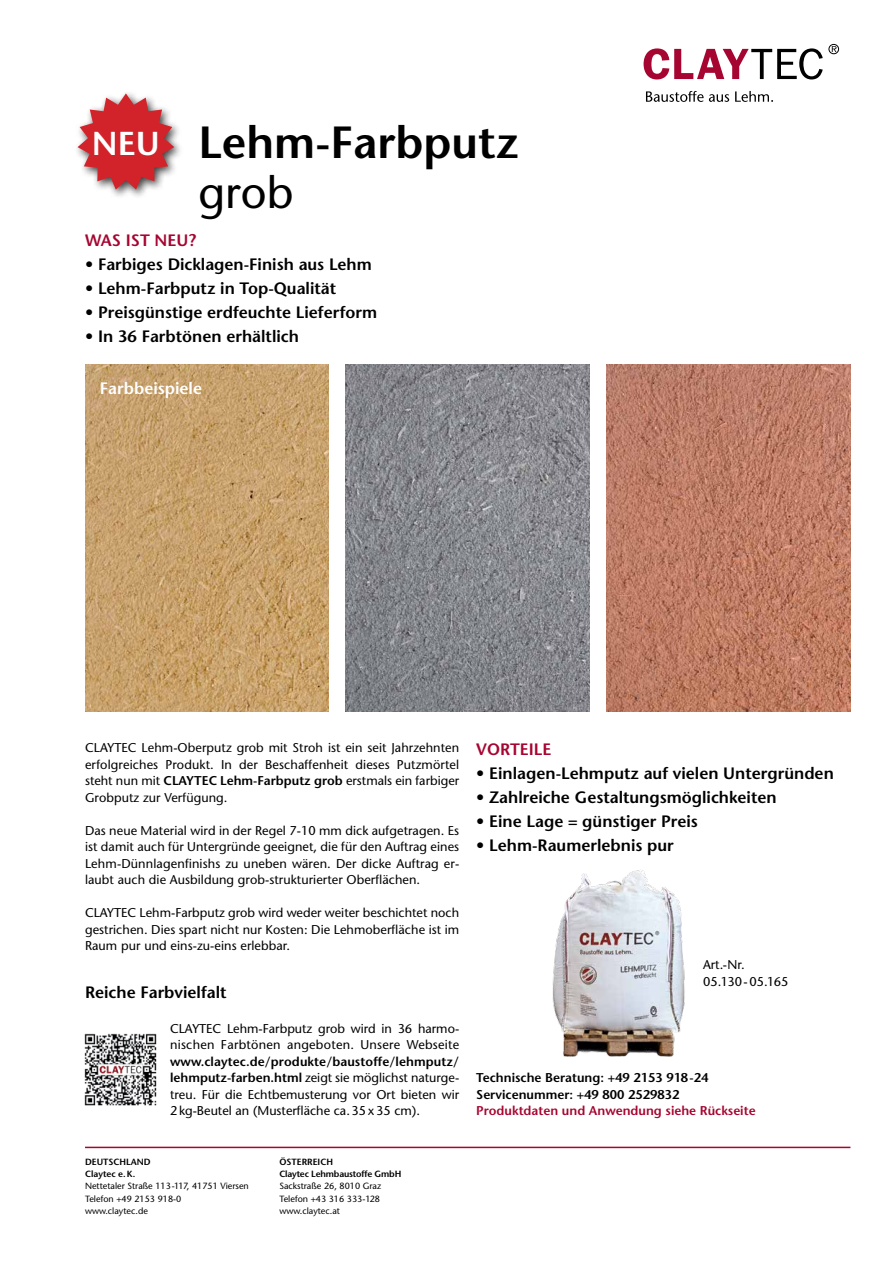
<style>
.page{position:relative;width:893px;height:1263px;background:#fff}
.page>*{position:absolute;margin:0;border:0;box-sizing:border-box;transform-origin:0 0}
.t1{font:600 45px "Stone Sans";color:#000}
.t2{font:45px "Stone Sans";color:#000}
.t3{font:600 33px "Stone Sans";color:#fff}
.t4{font:600 16.5px "Stone Sans";color:#000}
.t5{font:600 16.5px "Stone Sans";color:#a70531}
.t6{font:600 16.5px "Stone Sans";color:#fff}
.t7{font:12.75px/16.5px "Stone Sans";letter-spacing:.005em;color:#000;text-align:justify}
.t8{font:600 12.75px/16.5px "Stone Sans";color:#000}
.t9{font:600 12.75px "Stone Sans";color:#a70531}
.t10{font:9px/12.3px "Stone Sans";color:#000}
.t11{font:600 9px/12.3px "Stone Sans";letter-spacing:-.02em;color:#000}
.t12{font:600 9px/12.3px "Stone Sans";color:#000}
.s1{font-weight:600}
</style>
<div class="page">
<img style="left:85px;top:365px;width:244px;height:346px">
<svg style="left:646px;top:91px;width:83px;height:11px"></svg>
<svg style="left:735px;top:91px;width:38px;height:11px"></svg>
<svg style="left:644px;top:44px;width:195px;height:35px"></svg>
<hr style="left:85px;top:1147px;width:765px;height:1px;background:#a70531">
<img style="left:346px;top:365px;width:244px;height:346px">
<img style="left:607px;top:365px;width:243px;height:346px">
<img style="left:84px;top:1033px;width:73px;height:73px">
<img style="left:552px;top:870px;width:133px;height:187px">
<div style="left:73px;top:89px;width:112px;height:111px;background:#000;opacity:.75"></div>
<svg style="left:78px;top:93px;width:96px;height:97px"></svg>
<h2 class="t3" style="left:92px;top:123px;width:69px">NEU</h2>
<h1 class="t1" style="left:198px;top:115px;width:322px">Lehm-Farbputz</h1>
<h1 class="t2" style="left:198px;top:165px;width:96px">grob</h1>
<p class="t5" style="left:85px;top:230px;width:113px">WAS IST NEU?</p>
<p class="t4" style="left:85px;top:254px;width:288px">• Farbiges Dicklagen-Finish aus Lehm</p>
<p class="t4" style="left:85px;top:279px;width:253px">• Lehm-Farbputz in Top-Qualität</p>
<p class="t4" style="left:85px;top:303px;width:294px">• Preisgünstige erdfeuchte Lieferform</p>
<p class="t4" style="left:85px;top:327px;width:215px">• In 36 Farbtönen erhältlich</p>
<p class="t6" style="left:100px;top:379px;width:104px">Farbbeispiele</p>
<p class="t7" style="left:85px;top:739px;width:376px">CLAYTEC Lehm-Oberputz grob mit Stroh ist ein seit Jahrzehnten erfolgreiches Produkt. In der Beschaffenheit dieses Putzmörtel steht nun mit <span class="s1">CLAYTEC Lehm-Farbputz grob</span> erstmals ein farbiger Grobputz zur Verfügung.</p>
<p class="t7" style="left:85px;top:822px;width:376px">Das neue Material wird in der Regel 7-10 mm dick aufgetragen. Es ist damit auch für Untergründe geeignet, die für den Auftrag eines Lehm-Dünnlagenfinishs zu uneben wären. Der dicke Auftrag er&shy;laubt auch die Ausbildung grob-strukturierter Oberflächen.</p>
<p class="t7" style="left:85px;top:904px;width:376px">CLAYTEC Lehm-Farbputz grob wird weder weiter beschichtet noch gestrichen. Dies spart nicht nur Kosten: Die Lehmoberfläche ist im Raum pur und eins-zu-eins erlebbar.</p>
<p class="t4" style="left:85px;top:982px;width:143px">Reiche Farbvielfalt</p>
<p class="t7" style="left:170px;top:1020px;width:291px">CLAYTEC Lehm-Farbputz grob wird in 36 harmo&shy;nischen Farbtönen angeboten. Unsere Webseite</p>
<p class="t7" style="left:170px;top:1053px;width:291px"><span class="s1">www.claytec.de/produkte/baustoffe/lehmputz/ lehmputz-farben.html</span> zeigt sie möglichst naturge&shy;treu. Für die Echtbemusterung vor Ort bieten wir 2kg-Beutel an (Musterfläche ca.35x35 cm).</p>
<p class="t12" style="left:85px;top:1155px;width:67px">DEUTSCHLAND<br>Claytec e.K.</p>
<p class="t10" style="left:85px;top:1180px;width:165px">Nettetaler Straße 113-117, 41751 Viersen<br>Telefon +49 2153 918-0<br>www.claytec.de</p>
<p class="t11" style="left:279px;top:1155px;width:123px">ÖSTERREICH<br>Claytec Lehmbaustoffe GmbH</p>
<p class="t10" style="left:279px;top:1180px;width:103px;text-align:justify">Sackstraße 26, 8010 Graz Telefon +43 316 333-128 www.claytec.at</p>
<p class="t5" style="left:476px;top:739px;width:77px">VORTEILE</p>
<p class="t4" style="left:476px;top:763px;width:359px">• Einlagen-Lehmputz auf vielen Untergründen</p>
<p class="t4" style="left:476px;top:787px;width:302px">• Zahlreiche Gestaltungsmöglichkeiten</p>
<p class="t4" style="left:476px;top:811px;width:223px">• Eine Lage = günstiger Preis</p>
<p class="t4" style="left:476px;top:835px;width:199px">• Lehm-Raumerlebnis pur</p>
<p class="t7" style="left:703px;top:956px;width:87px">Art.-Nr.<br>05.130-05.165</p>
<p class="t8" style="left:476px;top:1069px;width:234px">Technische Beratung: +49 2153 918-24<br>Servicenummer: +49 800 2529832</p>
<p class="t9" style="left:476px;top:1103px;width:281px">Produktdaten und Anwendung siehe Rückseite</p>
</div>
